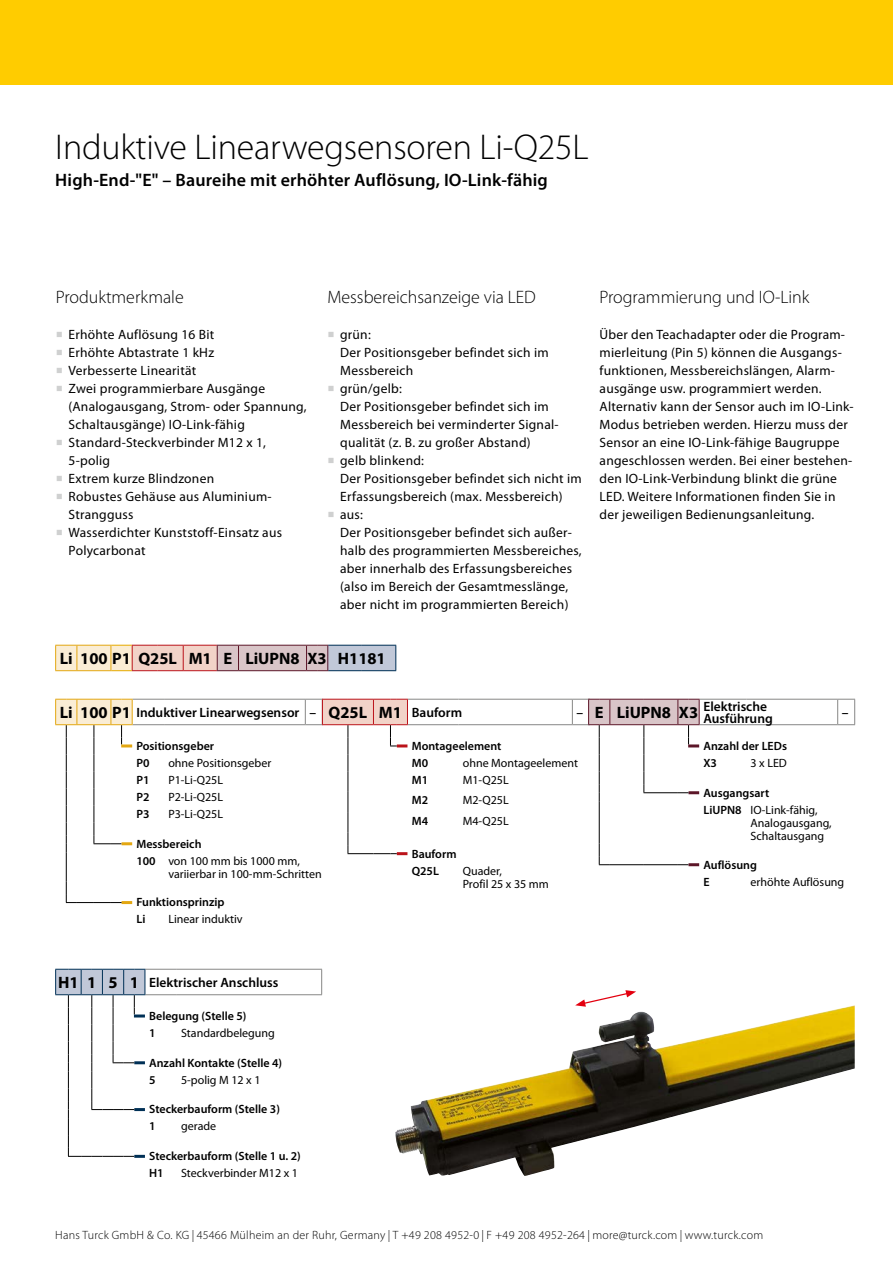
<style>
.page{position:relative;width:893px;height:1263px;background:#fff}
.page>*{position:absolute;margin:0;border:0;box-sizing:border-box;transform-origin:0 0}
.t1{font:300 36px "Myriad Pro";letter-spacing:-.005em;color:#000}
.t2{font:300 18px "Myriad Pro";color:#000}
.t3{font:600 18px "Myriad Pro";letter-spacing:.01em;color:#000}
.t4{font:700 16.5px "Myriad Pro";color:#000}
.t5{font:13.5px/18px "Myriad Pro";letter-spacing:.02em;color:#000}
.t6{font:600 13.5px/12px "Myriad Pro";color:#000}
.t7{font:12px/13.2px "Myriad Pro";color:#000}
.t8{font:600 12px/17px "Myriad Pro";color:#000}
.t9{font:300 12px "Myriad Pro";letter-spacing:.02em;color:#000}
.s1{font-family:"Minion Pro";font-size:18px;color:#cfd0d0}
.s2{font-weight:700;font-size:16.5px}
.s3{font-weight:600}
.s4{font-weight:400}
</style>
<div class="page">
<div style="left:0;top:0;width:893px;height:85px;background:#fc0"></div>
<img style="left:395px;top:1005px;width:460px;height:171px">
<svg style="left:575px;top:990px;width:61px;height:17px"></svg>
<hr style="left:145px;top:969px;width:32px;height:1px;background:#878786">
<hr style="left:177px;top:969px;width:145px;height:1px;background:#878786">
<svg style="left:321px;top:969px;width:1px;height:25px"></svg>
<hr style="left:145px;top:994px;width:32px;height:1px;background:#878786">
<hr style="left:177px;top:994px;width:145px;height:1px;background:#878786">
<svg style="left:55px;top:969px;width:91px;height:189px"></svg>
<hr style="left:133px;top:699px;width:31px;height:1px;background:#878786">
<hr style="left:164px;top:699px;width:141px;height:1px;background:#878786">
<hr style="left:133px;top:724px;width:31px;height:1px;background:#878786">
<hr style="left:164px;top:724px;width:141px;height:1px;background:#878786">
<svg style="left:55px;top:699px;width:78px;height:205px"></svg>
<div style="left:328px;top:645px;width:68px;height:26px;background:#c1c8d8"></div>
<hr style="left:328px;top:645px;width:34px;height:1px;background:#003056">
<hr style="left:362px;top:645px;width:34px;height:1px;background:#003056">
<svg style="left:395px;top:645px;width:1px;height:25px"></svg>
<hr style="left:328px;top:670px;width:34px;height:1px;background:#003056">
<hr style="left:362px;top:670px;width:34px;height:1px;background:#003056">
<svg style="left:55px;top:645px;width:273px;height:26px;background:#e3c7bc"></svg>
<hr style="left:408px;top:699px;width:50px;height:1px;background:#878786">
<hr style="left:458px;top:699px;width:114px;height:1px;background:#878786">
<hr style="left:408px;top:724px;width:50px;height:1px;background:#878786">
<hr style="left:458px;top:724px;width:114px;height:1px;background:#878786">
<svg style="left:305px;top:699px;width:103px;height:156px"></svg>
<hr style="left:699px;top:699px;width:47px;height:1px;background:#878786">
<hr style="left:746px;top:699px;width:92px;height:1px;background:#878786">
<hr style="left:699px;top:724px;width:47px;height:1px;background:#878786">
<hr style="left:746px;top:724px;width:92px;height:1px;background:#878786">
<svg style="left:837px;top:699px;width:18px;height:26px"></svg>
<hr style="left:599px;top:801px;width:1px;height:42px;background:#000">
<hr style="left:610px;top:864px;width:34px;height:1px;background:#000">
<hr style="left:644px;top:864px;width:34px;height:1px;background:#000">
<svg style="left:678px;top:863px;width:21px;height:3px"></svg>
<svg style="left:599px;top:843px;width:11px;height:22px"></svg>
<svg style="left:572px;top:699px;width:128px;height:102px"></svg>
<h1 class="t1" style="left:55px;top:125px;width:535px">Induktive Linearwegsensoren Li-Q25L</h1>
<h2 class="t3" style="left:55px;top:168px;width:494px">High-End-"E" – Baureihe mit erhöhter Auflösung, IO-Link-fähig</h2>
<h2 class="t2" style="left:56px;top:286px;width:130px">Produktmerkmale</h2>
<p class="t5" style="left:56px;top:325px;width:160px"><span class="s1">■</span> Erhöhte Auflösung 16 Bit</p>
<p class="t5" style="left:56px;top:343px;width:160px"><span class="s1">■</span> Erhöhte Abtastrate 1 kHz</p>
<p class="t5" style="left:56px;top:361px;width:142px"><span class="s1">■</span> Verbesserte Linearität</p>
<p class="t5" style="left:69px;top:379px;width:240px;text-indent:-13px"><span class="s1">■</span> Zwei programmierbare Ausgänge (Analogausgang, Strom- oder Spannung,<br>Schaltausgänge) IO-Link-fähig</p>
<p class="t5" style="left:69px;top:433px;width:199px;text-indent:-13px"><span class="s1">■</span> Standard-Steckverbinder M12 x 1,<br>5-polig</p>
<p class="t5" style="left:56px;top:469px;width:160px"><span class="s1">■</span> Extrem kurze Blindzonen</p>
<p class="t5" style="left:69px;top:487px;width:204px;text-indent:-13px"><span class="s1">■</span> Robustes Gehäuse aus Aluminium-<br>Strangguss</p>
<p class="t5" style="left:69px;top:523px;width:215px;text-indent:-13px"><span class="s1">■</span> Wasserdichter Kunststoff-Einsatz aus<br>Polycarbonat</p>
<h2 class="t2" style="left:327px;top:286px;width:210px">Messbereichsanzeige via LED</h2>
<p class="t5" style="left:340px;top:325px;width:210px;text-indent:-13px"><span class="s1">■</span> grün:<br>Der Positionsgeber befindet sich im<br>Messbereich</p>
<p class="t5" style="left:340px;top:379px;width:219px;text-indent:-13px"><span class="s1">■</span> grün/gelb:<br>Der Positionsgeber befindet sich im<br>Messbereich bei verminderter Signal&shy;qualität (z. B. zu großer Abstand)</p>
<p class="t5" style="left:340px;top:451px;width:243px;text-indent:-13px"><span class="s1">■</span> gelb blinkend:<br>Der Positionsgeber befindet sich nicht im<br>Erfassungsbereich (max. Messbereich)</p>
<p class="t5" style="left:340px;top:505px;width:243px;text-indent:-13px"><span class="s1">■</span> aus:<br>Der Positionsgeber befindet sich außer&shy;halb des programmierten Messbereiches, aber innerhalb des Erfassungsbereiches (also im Bereich der Gesamtmesslänge, aber nicht im programmierten Bereich)</p>
<h2 class="t2" style="left:600px;top:286px;width:211px">Programmierung und IO-Link</h2>
<p class="t5" style="left:600px;top:325px;width:255px">Über den Teachadapter oder die Program&shy;mierleitung (Pin 5) können die Ausgangs&shy;funktionen, Messbereichslängen, Alarm&shy;ausgänge usw. programmiert werden.<br>Alternativ kann der Sensor auch im IO-Link-Modus betrieben werden. Hierzu muss der Sensor an eine IO-Link-fähige Baugruppe angeschlossen werden. Bei einer bestehen&shy;den IO-Link-Verbindung blinkt die grüne LED. Weitere Informationen finden Sie in der jeweiligen Bedienungsanleitung.</p>
<p class="t4" style="left:60px;top:648px;width:327px">Li 100 P1 Q25L M1 E LiUPN8 X3 H1181</p>
<p class="t6" style="left:60px;top:706px;width:258px"><span class="s2">Li 100 P1</span> Induktiver Linearwegsensor –</p>
<p class="t8" style="left:136px;top:737px;width:79px">Positionsgeber<br>P0</p>
<p class="t7" style="left:168px;top:756px;width:104px">ohne Positionsgeber</p>
<p class="t8" style="left:136px;top:771px;width:15px">P1</p>
<p class="t7" style="left:168px;top:773px;width:56px">P1-Li-Q25L</p>
<p class="t8" style="left:136px;top:788px;width:15px">P2</p>
<p class="t7" style="left:168px;top:790px;width:56px">P2-Li-Q25L</p>
<p class="t8" style="left:136px;top:805px;width:15px">P3</p>
<p class="t7" style="left:168px;top:807px;width:56px">P3-Li-Q25L</p>
<p class="t7" style="left:136px;top:835px;width:165px;line-height:17px"><span class="s3">Messbereich<br>100</span> von 100 mm bis 1000 mm,</p>
<p class="t7" style="left:168px;top:867px;width:155px">variierbar in 100-mm-Schritten</p>
<p class="t8" style="left:136px;top:894px;width:90px">Funktionsprinzip<br>Li</p>
<p class="t7" style="left:168px;top:913px;width:76px">Linear induktiv</p>
<p class="t6" style="left:329px;top:706px;width:135px"><span class="s2">Q25L M1</span> Bauform</p>
<p class="t6" style="left:577px;top:706px;width:8px">–</p>
<p class="t8" style="left:412px;top:737px;width:91px">Montageelement<br>M0</p>
<p class="t7" style="left:463px;top:756px;width:117px">ohne Montageelement</p>
<p class="t8" style="left:412px;top:771px;width:18px">M1</p>
<p class="t7" style="left:463px;top:773px;width:47px">M1-Q25L</p>
<p class="t8" style="left:412px;top:791px;width:18px">M2</p>
<p class="t7" style="left:463px;top:793px;width:47px">M2-Q25L</p>
<p class="t8" style="left:412px;top:812px;width:18px">M4</p>
<p class="t7" style="left:463px;top:814px;width:47px">M4-Q25L</p>
<p class="t8" style="left:412px;top:845px;width:46px">Bauform<br>Q25L</p>
<p class="t7" style="left:463px;top:864px;width:88px">Quader,<br>Profil 25 x 35 mm</p>
<p class="t6" style="left:703px;top:700px;width:71px;text-indent:-109px"><span class="s2">E LiUPN8 X3</span> Elektrische<br>Ausführung</p>
<p class="t6" style="left:842px;top:706px;width:8px">–</p>
<p class="t8" style="left:703px;top:737px;width:85px">Anzahl der LEDs<br>X3</p>
<p class="t7" style="left:750px;top:756px;width:38px">3 x LED</p>
<p class="t8" style="left:703px;top:784px;width:116px">Ausgangsart<br>LiUPN8 <span class="s4">IO-Link-fähig,</span></p>
<p class="t7" style="left:750px;top:816px;width:83px">Analogausgang,<br>Schaltausgang</p>
<p class="t8" style="left:703px;top:856px;width:55px">Auflösung<br>E</p>
<p class="t7" style="left:750px;top:875px;width:95px">erhöhte Auflösung</p>
<p class="t6" style="left:58px;top:976px;width:222px"><span class="s2">H1 1 5 1</span> Elektrischer Anschluss</p>
<p class="t8" style="left:149px;top:1007px;width:99px">Belegung (Stelle 5)<br>1</p>
<p class="t7" style="left:181px;top:1026px;width:95px">Standardbelegung</p>
<p class="t8" style="left:149px;top:1054px;width:135px">Anzahl Kontakte (Stelle 4)<br>5</p>
<p class="t7" style="left:181px;top:1073px;width:81px">5-polig M 12 x 1</p>
<p class="t8" style="left:149px;top:1101px;width:132px">Steckerbauform (Stelle 3)<br>1</p>
<p class="t7" style="left:181px;top:1120px;width:37px">gerade</p>
<p class="t8" style="left:149px;top:1147px;width:153px">Steckerbauform (Stelle 1 u. 2)<br>H1</p>
<p class="t7" style="left:181px;top:1166px;width:118px">Steckverbinder M12 x 1</p>
<p class="t9" style="left:55px;top:1228px;width:709px">Hans Turck GmbH &amp; Co. KG | 45466 Mülheim an der Ruhr, Germany | T +49 208 4952-0 | F +49 208 4952-264 | more@turck.com | www.turck.com</p>
</div>
